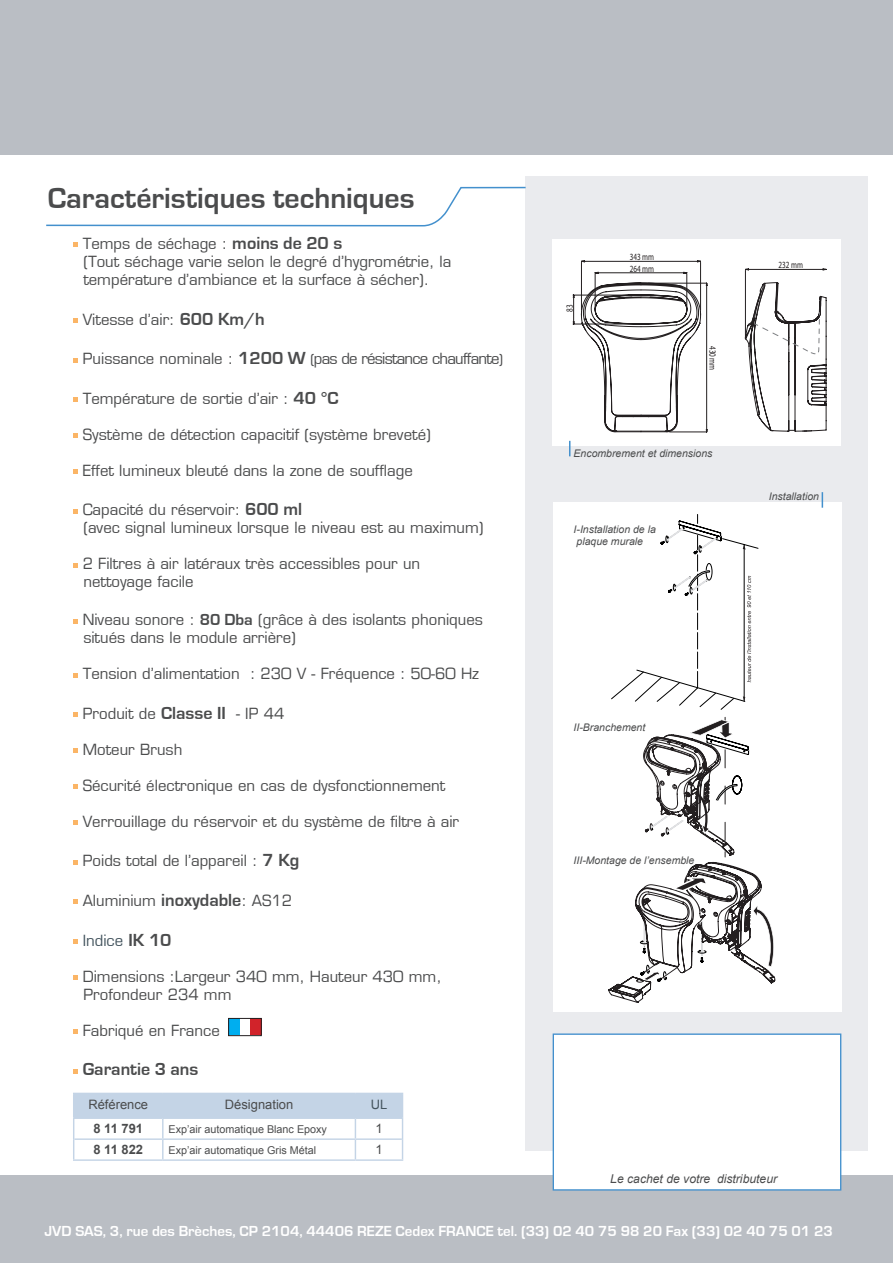
<style>
.page{position:relative;width:893px;height:1263px;background:#fff}
.page>*{position:absolute;margin:0;border:0;box-sizing:border-box;transform-origin:0 0}
.t1{font:700 30px "Eurostile";color:#4b4c4d}
.t2{font:700 18px "Eurostile";color:#4b4c4d}
.t3{font:15px "Eurostile";color:#4b4c4d}
.t4{font:700 15px "Eurostile";color:#fff}
.t5{font:15px "Eurostile";letter-spacing:-.05em;color:#4b4c4d}
.t6{font:15px "Eurostile";color:#45555f}
.t7{font:12.9px "Arial";color:#4b4c4d}
.t8{font:700 12.9px "Arial";color:#4b4c4d}
.t9{font:12.9px "Arial";color:#45555f}
.t10{font:italic 12.15px "Arial";color:#4b4c4d}
.t11{font:10.8px "Arial";color:#4b4c4d}
.t12{font:italic 10.5px "Arial";color:#4b4c4d}
.t13{font:9.45px "Myriad Pro";color:#231f20;scale:.75 1}
.s1{font-weight:700;font-size:18px}
.s2{font-size:13.5px}
.s3{font-weight:700;font-size:16.5px}
.s4{font-weight:700;font-size:18px;color:#4b4c4d}
</style>
<div class="page">
<div style="left:525px;top:176px;width:343px;height:975px;background:#eaebee"></div>
<div style="left:553px;top:503px;width:289px;height:509px;background:#fff"></div>
<svg style="left:73px;top:243px;width:4px;height:4px"></svg>
<svg style="left:73px;top:318px;width:4px;height:5px"></svg>
<svg style="left:73px;top:358px;width:4px;height:4px"></svg>
<svg style="left:73px;top:397px;width:4px;height:5px"></svg>
<svg style="left:73px;top:433px;width:4px;height:5px"></svg>
<svg style="left:73px;top:469px;width:4px;height:5px"></svg>
<svg style="left:73px;top:509px;width:4px;height:4px"></svg>
<svg style="left:73px;top:563px;width:4px;height:4px"></svg>
<svg style="left:73px;top:619px;width:4px;height:4px"></svg>
<svg style="left:73px;top:673px;width:4px;height:4px"></svg>
<svg style="left:73px;top:712px;width:4px;height:5px"></svg>
<svg style="left:73px;top:748px;width:4px;height:5px"></svg>
<svg style="left:73px;top:784px;width:4px;height:5px"></svg>
<svg style="left:73px;top:820px;width:4px;height:5px"></svg>
<svg style="left:73px;top:860px;width:4px;height:4px"></svg>
<svg style="left:73px;top:900px;width:4px;height:4px"></svg>
<svg style="left:73px;top:939px;width:4px;height:5px"></svg>
<svg style="left:73px;top:975px;width:4px;height:5px"></svg>
<svg style="left:73px;top:1029px;width:4px;height:5px"></svg>
<svg style="left:73px;top:1069px;width:4px;height:4px"></svg>
<svg style="left:46px;top:186px;width:480px;height:41px"></svg>
<div style="left:0;top:1175px;width:893px;height:88px;background:#babec4"></div>
<svg style="left:73px;top:1093px;width:330px;height:66px"></svg>
<hr style="left:73px;top:1159px;width:90px;height:2px;background:#c4d4e6">
<hr style="left:163px;top:1159px;width:192px;height:2px;background:#c4d4e6">
<hr style="left:355px;top:1159px;width:48px;height:2px;background:#c4d4e6">
<div style="left:553px;top:1033px;width:288px;height:157px;background:#fff;border:1px solid #4390cd"></div>
<svg style="left:608px;top:717px;width:167px;height:286px"></svg>
<div style="left:229px;top:1018px;width:11px;height:17px;background:#00aeef"></div>
<div style="left:250px;top:1018px;width:11px;height:17px;background:#d1232a"></div>
<div style="left:228px;top:1018px;width:34px;height:18px;border:1px solid #231f20"></div>
<div style="left:552px;top:240px;width:288px;height:206px;background:#fff"></div>
<div style="left:0;top:0;width:893px;height:155px;background:#babec4"></div>
<hr style="left:573px;top:295px;width:68px;height:1px;background:#231f20">
<hr style="left:573px;top:324px;width:68px;height:1px;background:#231f20">
<svg style="left:573px;top:296px;width:1px;height:28px"></svg>
<svg style="left:580px;top:260px;width:247px;height:173px"></svg>
<svg style="left:822px;top:492px;width:1px;height:16px"></svg>
<svg style="left:569px;top:441px;width:1px;height:15px"></svg>
<svg style="left:611px;top:514px;width:147px;height:196px"></svg>
<p class="t1" style="left:48px;top:181px;width:368px">Caractéristiques techniques</p>
<p class="t3" style="left:83px;top:234px;width:261px">Temps de séchage : <span class="s1">moins de 20 s</span></p>
<p class="t3" style="left:83px;top:252px;width:370px">(Tout séchage varie selon le degré d’hygrométrie, la</p>
<p class="t3" style="left:83px;top:270px;width:347px">température d’ambiance et la surface à sécher).</p>
<p class="t3" style="left:83px;top:310px;width:184px">Vitesse d’air: <span class="s1">600 Km/h</span></p>
<p class="t5" style="left:83px;top:350px;width:422px">Puissance nominale : <span class="s1">1200 W</span> <span class="s2">(</span>pas de résistance chauffante<span class="s2">)</span></p>
<p class="t3" style="left:83px;top:389px;width:257px">Température de sortie d’air : <span class="s1">40 °C</span></p>
<p class="t3" style="left:83px;top:425px;width:350px">Système de détection capacitif (système breveté)</p>
<p class="t3" style="left:83px;top:461px;width:332px">Effet lumineux bleuté dans la zone de soufflage</p>
<p class="t3" style="left:83px;top:501px;width:221px">Capacité du réservoir: <span class="s1">600 ml</span></p>
<p class="t3" style="left:83px;top:519px;width:402px">(avec signal lumineux lorsque le niveau est au maximum)</p>
<p class="t3" style="left:83px;top:555px;width:339px">2 Filtres à air latéraux très accessibles pour un</p>
<p class="t3" style="left:83px;top:573px;width:112px">nettoyage facile</p>
<p class="t3" style="left:83px;top:611px;width:402px">Niveau sonore : <span class="s3">80 Dba</span> (grâce à des isolants phoniques</p>
<p class="t3" style="left:83px;top:629px;width:214px">situés dans le module arrière)</p>
<p class="t3" style="left:83px;top:665px;width:398px">Tension d’alimentation : 230 V - Fréquence : 50-60 Hz</p>
<p class="t3" style="left:83px;top:704px;width:203px">Produit de <span class="s1">Classe II</span> - IP 44</p>
<p class="t3" style="left:83px;top:740px;width:101px">Moteur Brush</p>
<p class="t3" style="left:83px;top:776px;width:364px">Sécurité électronique en cas de dysfonctionnement</p>
<p class="t3" style="left:83px;top:812px;width:378px">Verrouillage du réservoir et du système de filtre à air</p>
<p class="t3" style="left:83px;top:852px;width:218px">Poids total de l’appareil : <span class="s1">7 Kg</span></p>
<p class="t3" style="left:83px;top:891px;width:211px">Aluminium <span class="s1">inoxydable</span>: AS12</p>
<p class="t6" style="left:83px;top:931px;width:90px">Indice <span class="s4">IK 10</span></p>
<p class="t3" style="left:83px;top:967px;width:360px">Dimensions :Largeur 340 mm, Hauteur 430 mm,</p>
<p class="t3" style="left:83px;top:985px;width:150px">Profondeur 234 mm</p>
<p class="t3" style="left:83px;top:1021px;width:139px">Fabriqué en France</p>
<p class="t2" style="left:83px;top:1059px;width:117px">Garantie 3 ans</p>
<p class="t7" style="left:88px;top:1095px;width:61px">Référence</p>
<p class="t7" style="left:225px;top:1095px;width:70px">Désignation</p>
<p class="t9" style="left:371px;top:1095px;width:18px">UL</p>
<p class="t8" style="left:93px;top:1120px;width:51px">8 11 791</p>
<p class="t11" style="left:169px;top:1122px;width:160px">Exp’air automatique Blanc Epoxy</p>
<p class="t7" style="left:375px;top:1120px;width:9px">1</p>
<p class="t8" style="left:93px;top:1141px;width:51px">8 11 822</p>
<p class="t11" style="left:169px;top:1143px;width:149px">Exp’air automatique Gris Métal</p>
<p class="t7" style="left:375px;top:1141px;width:9px">1</p>
<p class="t13" style="left:630px;top:251px;width:34px">343 mm</p>
<p class="t13" style="left:564px;top:312px;width:11px;rotate:-90deg">83</p>
<p class="t13" style="left:630px;top:263px;width:34px">264 mm</p>
<p class="t13" style="left:718px;top:346px;width:34px;rotate:90deg">430 mm</p>
<p class="t12" style="left:574px;top:446px;width:140px">Encombrement et dimensions</p>
<p class="t12" style="left:574px;top:522px;width:84px">I-Installation de la</p>
<p class="t12" style="left:576px;top:535px;width:68px">plaque murale</p>
<p class="t13" style="left:779px;top:259px;width:34px">232 mm</p>
<p class="t12" style="left:769px;top:490px;width:52px">Installation</p>
<p class="t12" style="left:574px;top:720px;width:73px">II-Branchement</p>
<p class="t12" style="left:574px;top:854px;width:122px">III-Montage de l’ensemble</p>
<p class="t10" style="left:610px;top:1171px;width:168px">Le cachet de votre distributeur</p>
<p class="t4" style="left:45px;top:1223px;width:790px">JVD SAS, 3, rue des Brèches, CP 2104, 44406 REZE Cedex FRANCE tel. (33) 02 40 75 98 20 Fax (33) 02 40 75 01 23</p>
</div>
